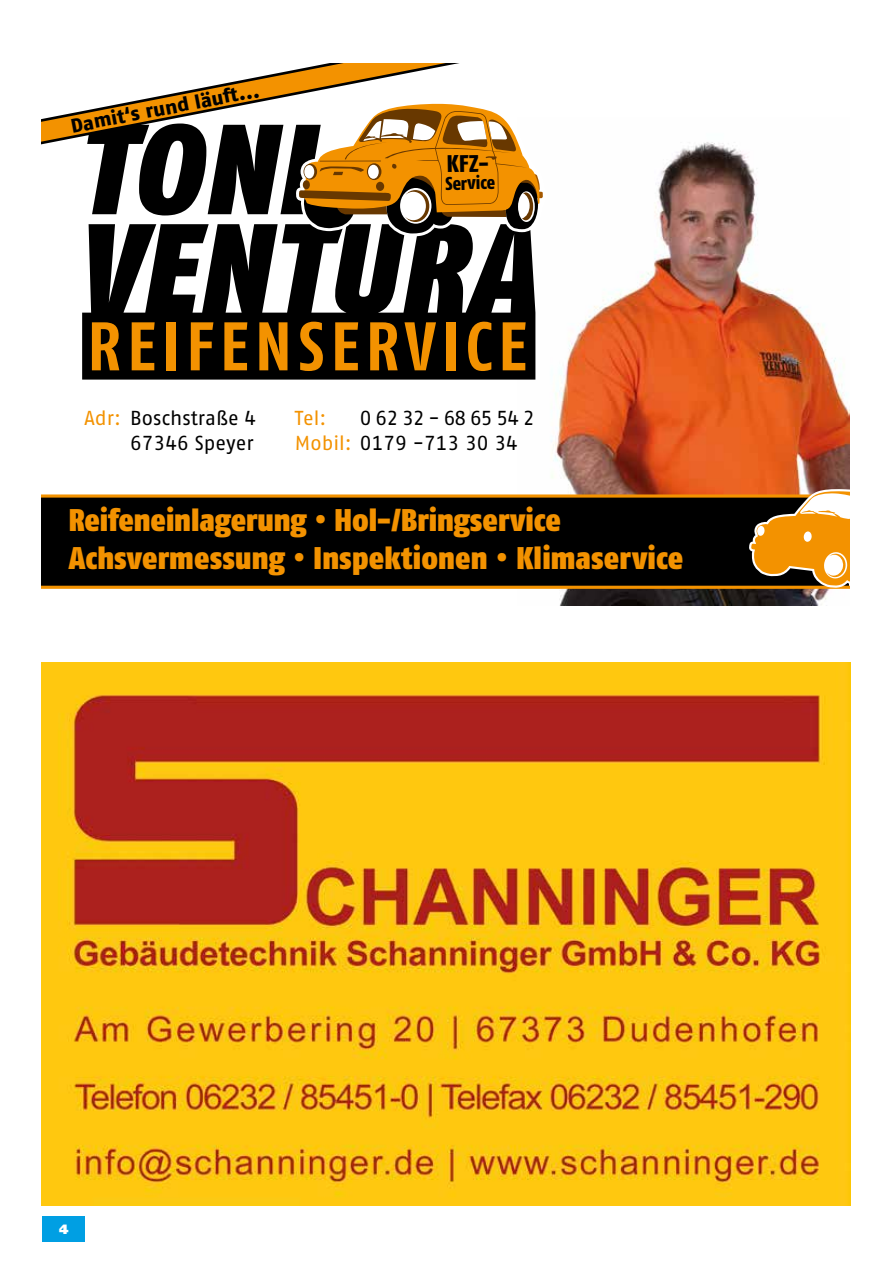
<style>
.page{position:relative;width:893px;height:1263px;background:#fff}
.page>*{position:absolute;margin:0;border:0;box-sizing:border-box;transform-origin:0 0}
.t1{font:900 31.35px/37.7px "Fago Co";color:#f39200}
.t2{font:800 24px "Fago Co Lf";color:#000}
.t3{font:20.25px/24.3px "Fago No Tf";color:#000;text-align:right}
.t4{font:20.25px "Fago No Tf";color:#f39200}
.t5{font:800 19.8px "Fago No Tf";color:#000}
.t6{font:800 18.45px "Fago Co Lf";color:#000}
.t7{font:900 13.5px "Frutiger LT";color:#fff}
.s1{color:#f39200}
</style>
<div class="page">
<div style="left:43px;top:1216px;width:42px;height:26px;background:#009fe3"></div>
<img style="left:41px;top:663px;width:809px;height:542px">
<img style="left:535px;top:142px;width:314px;height:463px">
<svg style="left:82px;top:266px;width:453px;height:114px;fill:#000"></svg>
<svg style="left:88px;top:165px;width:464px;height:101px"></svg>
<svg style="left:92px;top:322px;width:27px;height:48px"></svg>
<svg style="left:132px;top:322px;width:23px;height:48px"></svg>
<div style="left:167px;top:322px;width:9px;height:48px;background:#f39200"></div>
<svg style="left:191px;top:322px;width:22px;height:48px"></svg>
<svg style="left:224px;top:322px;width:23px;height:48px"></svg>
<svg style="left:259px;top:322px;width:28px;height:48px"></svg>
<svg style="left:300px;top:322px;width:23px;height:49px"></svg>
<svg style="left:335px;top:322px;width:23px;height:48px"></svg>
<svg style="left:370px;top:322px;width:28px;height:48px"></svg>
<svg style="left:404px;top:322px;width:32px;height:48px;background:#7a4900"></svg>
<div style="left:446px;top:322px;width:9px;height:48px;background:#f39200"></div>
<svg style="left:468px;top:322px;width:23px;height:49px"></svg>
<svg style="left:503px;top:322px;width:23px;height:48px"></svg>
<svg style="left:41px;top:64px;width:613px;height:101px"></svg>
<svg style="left:41px;top:494px;width:708px;height:95px;background:#110b01"></svg>
<svg style="left:749px;top:489px;width:100px;height:105px"></svg>
<p class="t5" style="left:69px;top:114px;width:193px;rotate:-11deg">Damit‘s rund läuft...</p>
<p class="t2" style="left:447px;top:150px;width:44px;rotate:-1deg">KFZ-</p>
<p class="t6" style="left:445px;top:172px;width:51px;rotate:-1deg">Service</p>
<p class="t3" style="left:84px;top:406px;width:174px"><span class="s1">Adr:</span> Boschstraße 4<br>67346 Speyer</p>
<p class="t4" style="left:295px;top:407px;width:33px">Tel:</p>
<p class="t3" style="left:295px;top:406px;width:241px;text-align:left;text-indent:65px">0 62 32 - 68 65 54 2<br><span class="s1">Mobil:</span> 0179 -713 30 34</p>
<p class="t1" style="left:69px;top:501px;width:616px">Reifeneinlagerung • Hol-/Bringservice<br>Achsvermessung • Inspektionen • Klimaservice</p>
<p class="t7" style="left:59px;top:1221px;width:11px">4</p>
</div>
